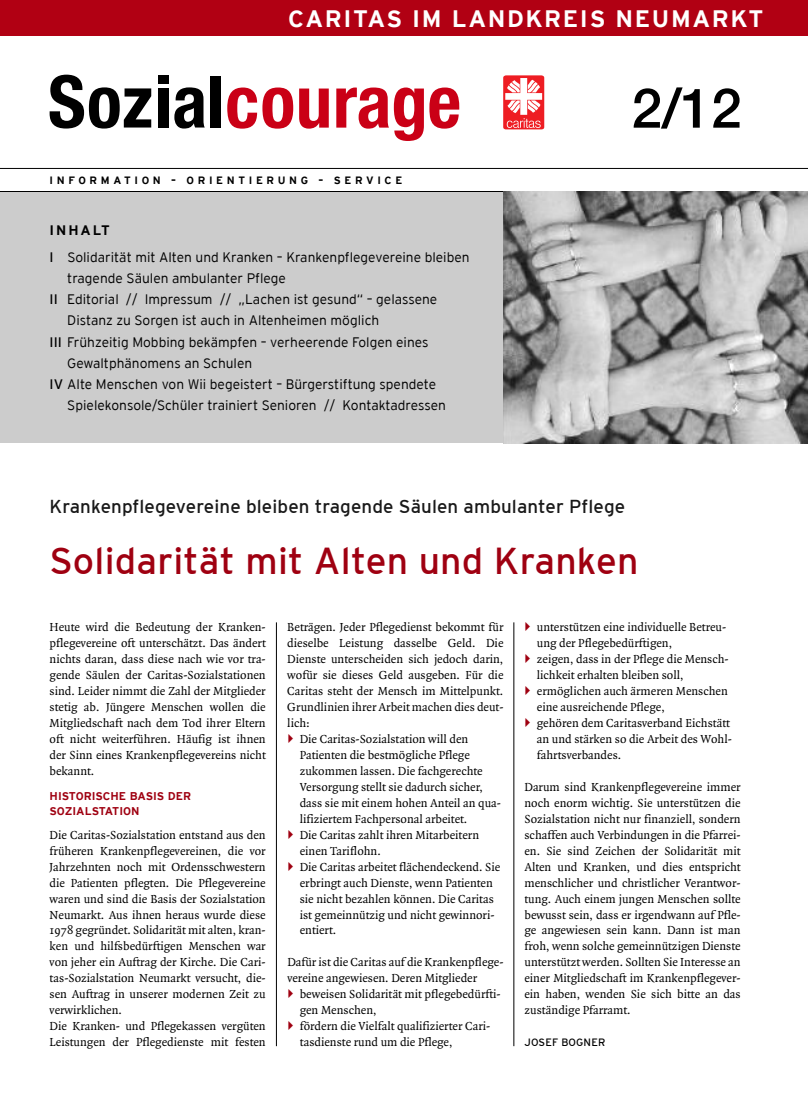
<style>
.page{position:relative;width:808px;height:1110px;background:#fff}
.page>*{position:absolute;margin:0;border:0;box-sizing:border-box;transform-origin:0 0}
.t1{font:500 55px "Helvetica Neue";color:#000}
.t2{font:37.5px "Interstate";letter-spacing:.005em;color:#9f0011}
.t3{font:700 23.75px "Interstate";letter-spacing:.07em;color:#fff}
.t4{font:18.75px "Interstate";letter-spacing:.005em;color:#191919}
.t5{font:300 13.75px/26.6px "Interstate";color:#000}
.t6{font:12.5px/16px "Quadraat";color:#000}
.t7{font:700 11.25px/15px "Interstate";color:#9f0011}
.t8{font:700 10.62px "Interstate";letter-spacing:.345em;color:#000}
.t9{font:10.62px "Interstate";letter-spacing:.015em;color:#000}
.s1{font-weight:700}
.s2{font-weight:400}
</style>
<div class="page">
<div style="left:0;top:191px;width:808px;height:252px;background:#ccc"></div>
<div style="left:0;top:0;width:808px;height:35px;background:#b10013"></div>
<hr style="left:0;top:168px;width:808px;height:1px;background:#000">
<hr style="left:0;top:191px;width:808px;height:1px;background:#000">
<svg style="left:336px;top:87px;width:123px;height:54px"></svg>
<svg style="left:299px;top:88px;width:30px;height:41px"></svg>
<svg style="left:227px;top:87px;width:66px;height:42px"></svg>
<div style="left:211px;top:76px;width:10px;height:51px;background:#000"></div>
<svg style="left:174px;top:87px;width:31px;height:41px"></svg>
<svg style="left:50px;top:75px;width:101px;height:54px"></svg>
<div style="left:159px;top:88px;width:10px;height:39px;background:#000"></div>
<div style="left:159px;top:75px;width:10px;height:9px;background:#000"></div>
<img style="left:503px;top:191px;width:305px;height:252px">
<svg style="left:503px;top:75px;width:41px;height:54px"></svg>
<hr style="left:513px;top:622px;width:1px;height:423px;background:#000">
<hr style="left:276px;top:622px;width:1px;height:423px;background:#000">
<h3 class="t3" style="left:288px;top:5px;width:477px">CARITAS IM LANDKREIS NEUMARKT</h3>
<p class="t8" style="left:50px;top:174px;width:354px">INFORMATION – ORIENTIERUNG – SERVICE</p>
<p class="t5" style="left:50px;top:217px;width:421px"><span class="s1">INHALT<br></span><span class="s2">I</span> Solidarität mit Alten und Kranken – Krankenpflegevereine bleiben</p>
<p class="t5" style="left:67px;top:264px;width:220px">tragende Säulen ambulanter Pflege</p>
<p class="t5" style="left:50px;top:286px;width:389px"><span class="s2">II</span> Editorial // Impressum // „Lachen ist gesund“ – gelassene</p>
<p class="t5" style="left:67px;top:307px;width:313px">Distanz zu Sorgen ist auch in Altenheimen möglich</p>
<p class="t5" style="left:50px;top:328px;width:380px"><span class="s2">III</span> Frühzeitig Mobbing bekämpfen – verheerende Folgen eines</p>
<p class="t5" style="left:67px;top:349px;width:186px">Gewaltphänomens an Schulen</p>
<p class="t5" style="left:50px;top:371px;width:388px"><span class="s2">IV</span> Alte Menschen von Wii begeistert – Bürgerstiftung spendete</p>
<p class="t5" style="left:67px;top:392px;width:380px">Spielekonsole/Schüler trainiert Senioren // Kontaktadressen</p>
<h1 class="t1" style="left:631px;top:88px;width:112px">2/12</h1>
<h3 class="t4" style="left:50px;top:495px;width:577px">Krankenpflegevereine bleiben tragende Säulen ambulanter Pflege</h3>
<h2 class="t2" style="left:50px;top:540px;width:590px">Solidarität mit Alten und Kranken</h2>
<p class="t6" style="left:50px;top:620px;width:218px;text-align:justify">Heute wird die Bedeutung der Kranken&shy;pflegevereine oft unterschätzt. Das ändert nichts daran, dass diese nach wie vor tra&shy;gende Säulen der Caritas-Sozialstationen sind. Leider nimmt die Zahl der Mitglieder stetig ab. Jüngere Menschen wollen die Mitgliedschaft nach dem Tod ihrer Eltern oft nicht weiterführen. Häufig ist ihnen der Sinn eines Krankenpflegevereins nicht bekannt.</p>
<p class="t7" style="left:50px;top:788px;width:143px">HISTORISCHE BASIS DER<br>SOZIALSTATION</p>
<p class="t6" style="left:50px;top:827px;width:218px">Die Caritas-Sozialstation entstand aus den früheren Krankenpflegevereinen, die vor Jahrzehnten noch mit Ordensschwestern die Patienten pflegten. Die Pflegevereine waren und sind die Basis der Sozialstation Neumarkt. Aus ihnen heraus wurde diese 1978 gegründet. Solidarität mit alten, kran&shy;ken und hilfsbedürftigen Menschen war von jeher ein Auftrag der Kirche. Die Cari&shy;tas-Sozialstation Neumarkt versucht, die&shy;sen Auftrag in unserer modernen Zeit zu verwirklichen.<br>Die Kranken- und Pflegekassen vergüten Leistungen der Pflegedienste mit festen</p>
<p class="t6" style="left:287px;top:620px;width:218px">Beträgen. Jeder Pflegedienst bekommt für</p>
<p class="t6" style="left:287px;top:636px;width:218px">dieselbe Leistung dasselbe Geld. Die</p>
<p class="t6" style="left:287px;top:652px;width:218px">Dienste unterscheiden sich jedoch darin,</p>
<p class="t6" style="left:287px;top:668px;width:218px">wofür sie dieses Geld ausgeben. Für die</p>
<p class="t6" style="left:287px;top:684px;width:218px">Caritas steht der Mensch im Mittelpunkt.</p>
<p class="t6" style="left:287px;top:700px;width:218px">Grundlinien ihrer Arbeit machen dies deut-</p>
<p class="t6" style="left:287px;top:716px;width:24px">lich:</p>
<p class="t6" style="left:300px;top:732px;width:170px">Die Caritas-Sozialstation will den</p>
<p class="t6" style="left:300px;top:748px;width:172px">Patienten die bestmögliche Pflege</p>
<p class="t6" style="left:300px;top:764px;width:184px">zukommen lassen. Die fachgerechte</p>
<p class="t6" style="left:300px;top:779px;width:185px">Versorgung stellt sie dadurch sicher,</p>
<p class="t6" style="left:300px;top:795px;width:203px">dass sie mit einem hohen Anteil an qua-</p>
<p class="t6" style="left:300px;top:811px;width:169px">lifiziertem Fachpersonal arbeitet.</p>
<p class="t6" style="left:300px;top:827px;width:181px">Die Caritas zahlt ihren Mitarbeitern</p>
<p class="t6" style="left:300px;top:843px;width:83px">einen Tariflohn.</p>
<p class="t6" style="left:300px;top:859px;width:202px">Die Caritas arbeitet flächendeckend. Sie</p>
<p class="t6" style="left:300px;top:875px;width:195px">erbringt auch Dienste, wenn Patienten</p>
<p class="t6" style="left:300px;top:891px;width:196px">sie nicht bezahlen können. Die Caritas</p>
<p class="t6" style="left:300px;top:907px;width:196px">ist gemeinnützig und nicht gewinnori-</p>
<p class="t6" style="left:300px;top:923px;width:38px">entiert.</p>
<p class="t6" style="left:287px;top:955px;width:218px">Dafür ist die Caritas auf die Krankenpflege&shy;vereine angewiesen. Deren Mitglieder</p>
<p class="t6" style="left:300px;top:987px;width:202px">beweisen Solidarität mit pflegebedürfti&shy;gen Menschen,<br>fördern die Vielfalt qualifizierter Cari&shy;tasdienste rund um die Pflege,</p>
<p class="t6" style="left:537px;top:620px;width:196px">unterstützen eine individuelle Betreu&shy;ung der Pflegebedürftigen,<br>zeigen, dass in der Pflege die Mensch&shy;lichkeit erhalten bleiben soll, ermöglichen auch ärmeren Menschen eine ausreichende Pflege,<br>gehören dem Caritasverband Eichstätt an und stärken so die Arbeit des Wohl&shy;fahrtsverbandes.</p>
<p class="t6" style="left:524px;top:779px;width:218px;text-align:justify">Darum sind Krankenpflegevereine immer noch enorm wichtig. Sie unterstützen die Sozialstation nicht nur finanziell, sondern schaffen auch Verbindungen in die Pfarrei&shy;en. Sie sind Zeichen der Solidarität mit Alten und Kranken, und dies entspricht menschlicher und christlicher Verantwor&shy;tung. Auch einem jungen Menschen sollte bewusst sein, dass er irgendwann auf Pfle&shy;ge angewiesen sein kann. Dann ist man froh, wenn solche gemeinnützigen Dienste unterstützt werden. Sollten Sie Interesse an einer Mitgliedschaft im Krankenpflegever&shy;ein haben, wenden Sie sich bitte an das zuständige Pfarramt.</p>
<p class="t9" style="left:524px;top:1036px;width:82px">JOSEF BOGNER</p>
</div>
